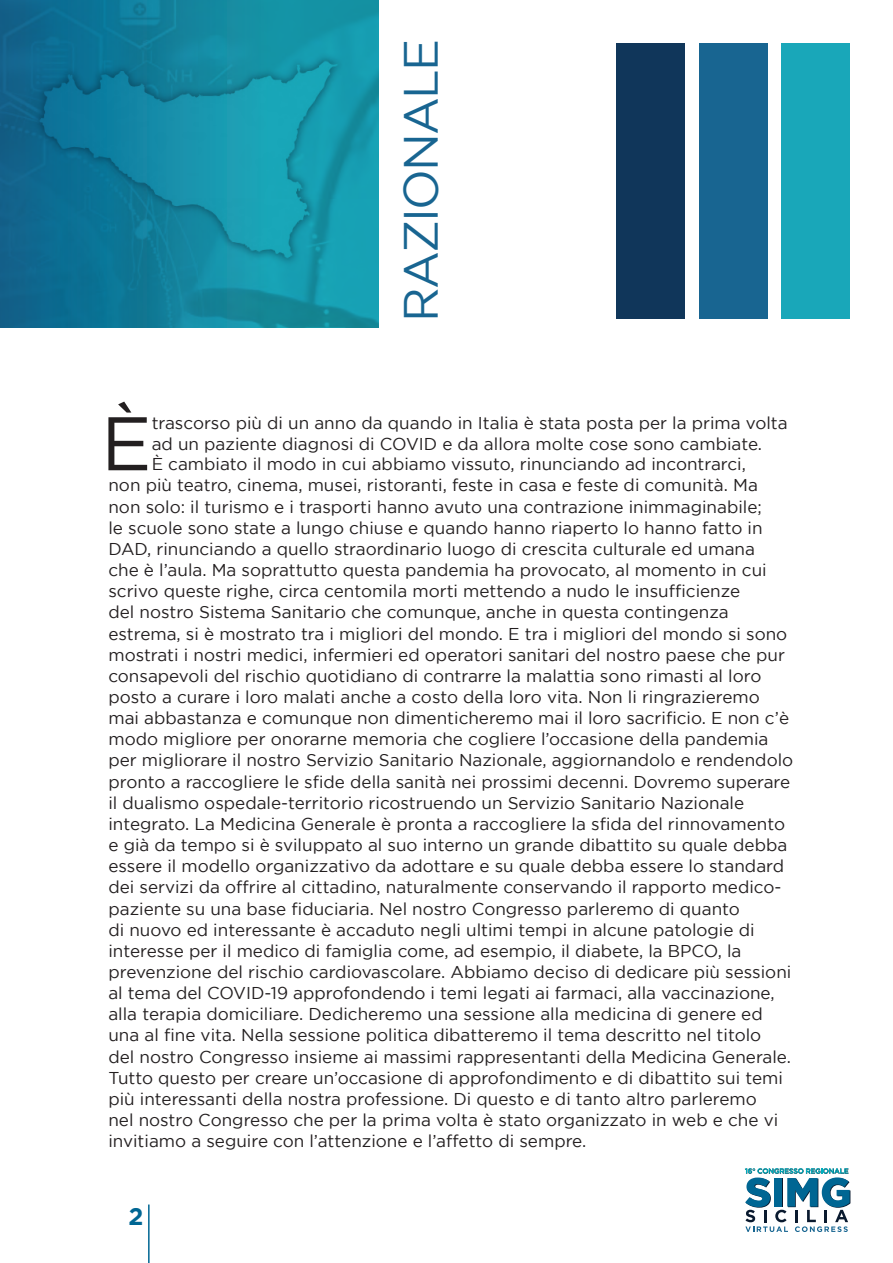
<style>
.page{position:relative;width:893px;height:1263px;background:#fff}
.page>*{position:absolute;margin:0;border:0;box-sizing:border-box;transform-origin:0 0}
.t1{font:75.75px "Gotham";color:#231f20}
.t2{font:48px "Gotham";letter-spacing:-.04em;color:#186591}
.t3{font:700 24px "Gotham";color:#006693}
.t4{font:17.1px "Gotham";color:#231f20}
</style>
<div class="page">
<hr style="left:148px;top:1204px;width:2px;height:59px;background:#006693">
<svg style="left:745px;top:1168px;width:105px;height:64px"></svg>
<div style="left:781px;top:43px;width:69px;height:276px;background:#19a7b9"></div>
<div style="left:617px;top:43px;width:68px;height:276px;background:#10365a"></div>
<div style="left:699px;top:43px;width:68px;height:276px;background:#186591"></div>
<img style="left:0;top:0;width:378px;height:327px">
<h2 class="t2" style="left:394px;top:322px;width:285px;rotate:-90deg">RAZIONALE</h2>
<h1 class="t1" style="left:101px;top:402px;width:52px">È</h1>
<p class="t4" style="left:152px;top:414px;width:637px">trascorso più di un anno da quando in Italia è stata posta per la prima volta</p>
<p class="t4" style="left:152px;top:434px;width:612px">ad un paziente diagnosi di COVID e da allora molte cose sono cambiate.</p>
<p class="t4" style="left:152px;top:455px;width:596px">È cambiato il modo in cui abbiamo vissuto, rinunciando ad incontrarci,</p>
<p class="t4" style="left:108px;top:476px;width:651px">non più teatro, cinema, musei, ristoranti, feste in casa e feste di comunità. Ma</p>
<p class="t4" style="left:108px;top:497px;width:655px">non solo: il turismo e i trasporti hanno avuto una contrazione inimmaginabile;</p>
<p class="t4" style="left:108px;top:518px;width:656px">le scuole sono state a lungo chiuse e quando hanno riaperto lo hanno fatto in</p>
<p class="t4" style="left:108px;top:539px;width:648px">DAD, rinunciando a quello straordinario luogo di crescita culturale ed umana</p>
<p class="t4" style="left:108px;top:560px;width:660px">che è l’aula. Ma soprattutto questa pandemia ha provocato, al momento in cui</p>
<p class="t4" style="left:108px;top:582px;width:633px">scrivo queste righe, circa centomila morti mettendo a nudo le insufficienze</p>
<p class="t4" style="left:108px;top:603px;width:622px">del nostro Sistema Sanitario che comunque, anche in questa contingenza</p>
<p class="t4" style="left:108px;top:624px;width:680px">estrema, si è mostrato tra i migliori del mondo. E tra i migliori del mondo si sono</p>
<p class="t4" style="left:108px;top:645px;width:678px">mostrati i nostri medici, infermieri ed operatori sanitari del nostro paese che pur</p>
<p class="t4" style="left:108px;top:666px;width:654px">consapevoli del rischio quotidiano di contrarre la malattia sono rimasti al loro</p>
<p class="t4" style="left:108px;top:687px;width:653px">posto a curare i loro malati anche a costo della loro vita. Non li ringrazieremo</p>
<p class="t4" style="left:108px;top:709px;width:682px">mai abbastanza e comunque non dimenticheremo mai il loro sacrificio. E non c’è</p>
<p class="t4" style="left:108px;top:730px;width:662px">modo migliore per onorarne memoria che cogliere l’occasione della pandemia</p>
<p class="t4" style="left:108px;top:751px;width:686px">per migliorare il nostro Servizio Sanitario Nazionale, aggiornandolo e rendendolo</p>
<p class="t4" style="left:108px;top:772px;width:683px">pronto a raccogliere le sfide della sanità nei prossimi decenni. Dovremo superare</p>
<p class="t4" style="left:108px;top:793px;width:637px">il dualismo ospedale-territorio ricostruendo un Servizio Sanitario Nazionale</p>
<p class="t4" style="left:108px;top:814px;width:678px">integrato. La Medicina Generale è pronta a raccogliere la sfida del rinnovamento</p>
<p class="t4" style="left:108px;top:835px;width:680px">e già da tempo si è sviluppato al suo interno un grande dibattito su quale debba</p>
<p class="t4" style="left:108px;top:857px;width:677px">essere il modello organizzativo da adottare e su quale debba essere lo standard</p>
<p class="t4" style="left:108px;top:878px;width:675px">dei servizi da offrire al cittadino, naturalmente conservando il rapporto medico-</p>
<p class="t4" style="left:108px;top:899px;width:633px">paziente su una base fiduciaria. Nel nostro Congresso parleremo di quanto</p>
<p class="t4" style="left:108px;top:920px;width:648px">di nuovo ed interessante è accaduto negli ultimi tempi in alcune patologie di</p>
<p class="t4" style="left:108px;top:941px;width:635px">interesse per il medico di famiglia come, ad esempio, il diabete, la BPCO, la</p>
<p class="t4" style="left:108px;top:962px;width:684px">prevenzione del rischio cardiovascolare. Abbiamo deciso di dedicare più sessioni</p>
<p class="t4" style="left:108px;top:984px;width:668px">al tema del COVID-19 approfondendo i temi legati ai farmaci, alla vaccinazione,</p>
<p class="t4" style="left:108px;top:1005px;width:656px">alla terapia domiciliare. Dedicheremo una sessione alla medicina di genere ed</p>
<p class="t4" style="left:108px;top:1026px;width:654px">una al fine vita. Nella sessione politica dibatteremo il tema descritto nel titolo</p>
<p class="t4" style="left:108px;top:1047px;width:684px">del nostro Congresso insieme ai massimi rappresentanti della Medicina Generale.</p>
<p class="t4" style="left:108px;top:1068px;width:676px">Tutto questo per creare un’occasione di approfondimento e di dibattito sui temi</p>
<p class="t4" style="left:108px;top:1089px;width:650px">più interessanti della nostra professione. Di questo e di tanto altro parleremo</p>
<p class="t4" style="left:108px;top:1110px;width:671px">nel nostro Congresso che per la prima volta è stato organizzato in web e che vi</p>
<p class="t4" style="left:108px;top:1132px;width:479px">invitiamo a seguire con l’attenzione e l’affetto di sempre.</p>
<h3 class="t3" style="left:129px;top:1202px;width:16px">2</h3>
</div>
